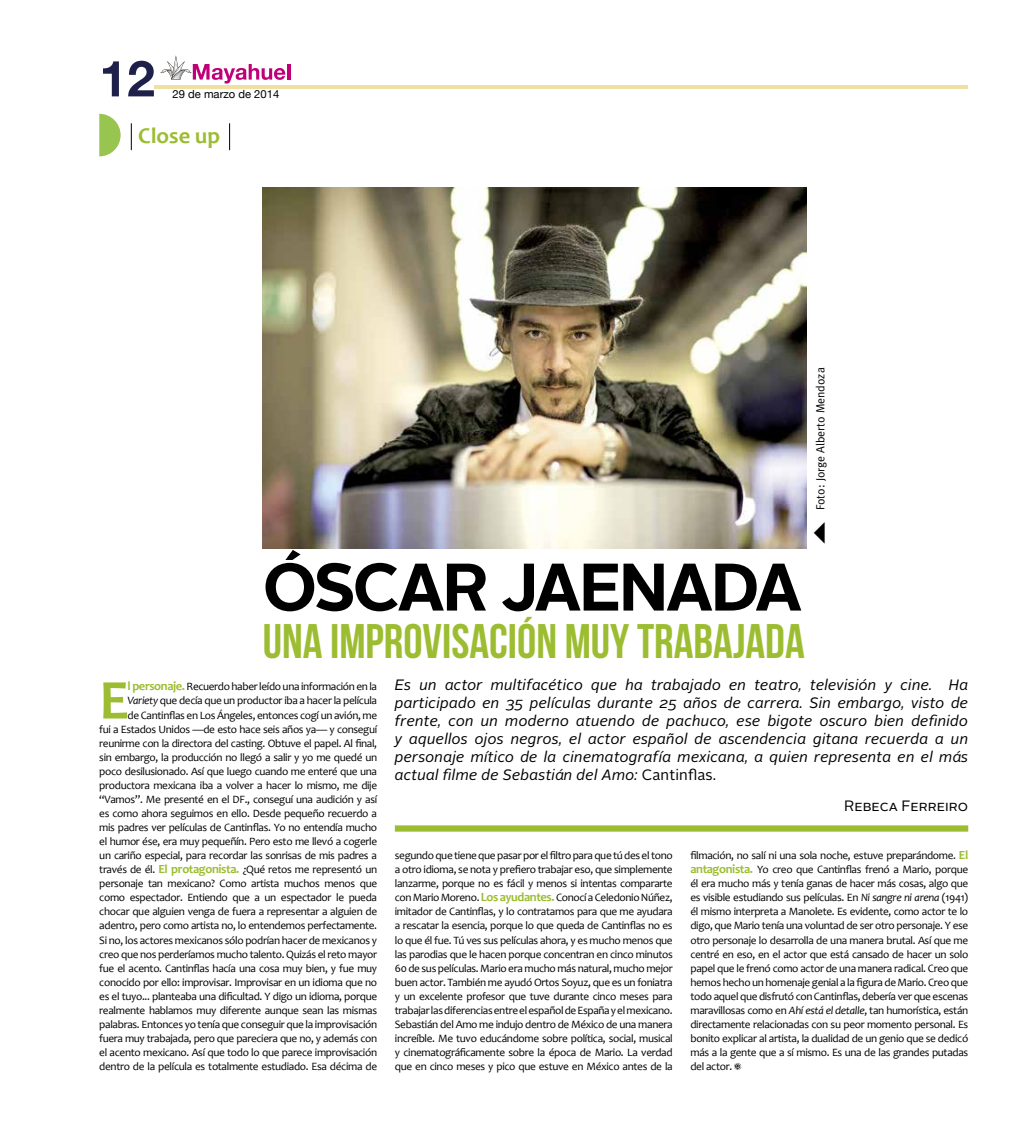
<style>
.page{position:relative;width:1025px;height:1125px;background:#fff}
.page>*{position:absolute;margin:0;border:0;box-sizing:border-box;transform-origin:0 0}
.t1{font:700 67px "Alright Sans";letter-spacing:-.04em;color:#000}
.t2{font:700 56.75px "Candara";color:#9cbd31}
.t3{font:700 50px "Helvetica Neue";color:#1f204a}
.t4{font:48.5px "Bebas Neue";color:#9cbd31}
.t5{font:700 22.62px "Candara";color:#9cbd31}
.t6{font:italic 15px/18px "Alright Sans";letter-spacing:.01em;color:#000;text-align:justify}
.t7{font:15px "Alright Sans";color:#000}
.t8{font:11.88px "Meta Normal";color:#000}
.t9{font:11.25px/14px "Candara";letter-spacing:-.03em;color:#000;text-align:justify}
.t10{font:11.25px "Helvetica Neue";color:#000}
.s1{font-weight:700;font-size:12.5px;color:#9cbd31}
.s2{font-style:italic}
.s3{font-style:normal}
</style>
<div class="page">
<hr style="left:154px;top:85px;width:813px;height:3px;background:#f0e0a3">
<hr style="left:287px;top:64px;width:3px;height:16px;background:#c00078">
<svg style="left:160px;top:55px;width:125px;height:29px"></svg>
<svg style="left:99px;top:114px;width:22px;height:42px"></svg>
<svg style="left:131px;top:123px;width:1px;height:27px"></svg>
<svg style="left:229px;top:123px;width:1px;height:27px"></svg>
<div style="left:394px;top:825px;width:573px;height:7px;background:#9cbd31"></div>
<img style="left:263px;top:187px;width:543px;height:362px">
<svg style="left:734px;top:1063px;width:7px;height:7px"></svg>
<h3 class="t3" style="left:99px;top:39px;width:57px">12</h3>
<p class="t10" style="left:172px;top:86px;width:108px">29 de marzo de 2014</p>
<h3 class="t5" style="left:138px;top:121px;width:83px">Close up</h3>
<p class="t8" style="left:813px;top:510px;width:144px;rotate:-90deg">Foto: Jorge Alberto Mendoza</p>
<h1 class="t1" style="left:263px;top:540px;width:541px">ÓSCAR JAENADA</h1>
<h3 class="t4" style="left:263px;top:614px;width:543px">UNA IMPROVISACIÓN MUY TRABAJADA</h3>
<p class="t9" style="left:99px;top:680px;width:280px;text-align:right"><span class="s1">l personaje.</span>Recuerdo haber leído una información en la <span class="s2">Variety</span> que decía que un productor iba a hacer la película<br>de Cantinflas en Los Ángeles, entonces cogí un avión, me<br>fui a Estados U nidos —de esto hace seis años ya— y conseguí reunirme con la directora del casting. Obtuve el papel. Al final, sin embargo, la producción no llegó a salir y yo me quedé un poco desilusionado. Así que luego cuando me enteré que una productora mexicana iba a volver a hacer lo mismo, me dije “Vamos”. Me presenté en el DF., conseguí una audición y así es como ahora seguimos en ello. Desde pequeño recuerdo a mis padres ver películas de Cantinflas. Yo no entendía mucho el humor ése, era muy pequeñín. Pero esto me llevó a cogerle un cariño especial, para recordar las sonrisas de mis padres a través de él. <span class="s1">El protagonista.</span> ¿Qué retos me representó un personaje tan mexicano? Como artista muchos menos que como espectador. Entiendo que a un espectador le pueda chocar que alguien venga de fuera a representar a alguien de adentro, pero como artista no, lo entendemos perfectamente.<br>Si no, los actores mexicanos sólo podrían hacer de mexicanos y creo que nos perderíamos mucho talento. Quizás el reto mayor fue el acento. Cantinflas hacía una cosa muy bien, y fue muy conocido por ello: improvisar. I mprovisar en un idioma que no es el tuyo... planteaba una dificultad. Y digo un idioma, porque realmente hablamos muy diferente aunque sean las mismas palabras. Entonces yo tenía que conseguir que la improvisación fuera muy trabajada, pero que pareciera que no, y además con el acento mexicano. Así que todo lo que parece improvisación dentro de la película es totalmente estudiado. Esa décima de</p>
<h2 class="t2" style="left:99px;top:664px;width:31px">E</h2>
<p class="t6" style="left:394px;top:676px;width:574px">Es un actor multifacético que ha trabajado en teatro, televisión y cine. Ha participado en 35 películas durante 25 años de carrera. Sin embargo, visto de frente, con un moderno atuendo de pachuco, ese bigote oscuro bien definido y aquellos ojos negros, el actor español de ascendencia gitana recuerda a un personaje mítico de la cinematografía mexicana, a quien representa en el más actual filme de Sebastián del Amo: <span class="s3">Cantinflas.</span></p>
<h3 class="t7" style="left:843px;top:795px;width:125px">Rebeca Ferreiro</h3>
<p class="t9" style="left:394px;top:848px;width:279px">segundo que tiene que pasar por el filtro para que tú des el tono a otro idioma, se nota y prefiero trabajar eso, que simplemente lanzarme, porque no es fácil y menos si intentas compararte con Mario Moreno. <span class="s1">Los ayudantes.</span> Conocí a Celedonio N úñez, imitador de Cantinflas, y lo contratamos para que me ayudara a rescatar la esencia, porque lo que queda de Cantinflas no es lo que él fue. Tú ves sus películas ahora, y es mucho menos que las parodias que le hacen porque concentran en cinco minutos 60 de sus películas. Mario era mucho más natural, mucho mejor buen actor. También me ayudó Ortos Soyuz, que es un foniatra y un excelente profesor que tuve durante cinco meses para trabajar las diferencias entre el español de España y el mexicano.<br>Sebastián del Amo me indujo dentro de México de una manera increíble. Me tuvo educándome sobre política, social, musical y cinematográficamente sobre la época de Mario. La verdad que en cinco meses y pico que estuve en México antes de la</p>
<p class="t9" style="left:690px;top:848px;width:279px">filmación, no salí ni una sola noche, estuve preparándome. <span class="s1">El antagonista.</span> Yo creo que Cantinflas frenó a Mario, porque él era mucho más y tenía ganas de hacer más cosas, algo que es visible estudiando sus películas. En <span class="s2">Ni sangre ni arena</span> (1941) él mismo interpreta a Manolete. Es evidente, como actor te lo digo, que Mario tenía una voluntad de ser otro personaje. Y ese otro personaje lo desarrolla de una manera brutal. Así que me centré en eso, en el actor que está cansado de hacer un solo papel que le frenó como actor de una manera radical. Creo que hemos hecho un homenaje genial a la figura de Mario. Creo que todo aquel que disfrutó con Cantinflas, debería ver que escenas maravillosas como en <span class="s2">Ahí está el detalle</span>, tan humorística, están directamente relacionadas con su peor momento personal. Es bonito explicar al artista, la dualidad de un genio que se dedicó más a la gente que a sí mismo. Es una de las grandes putadas del actor.</p>
</div>
